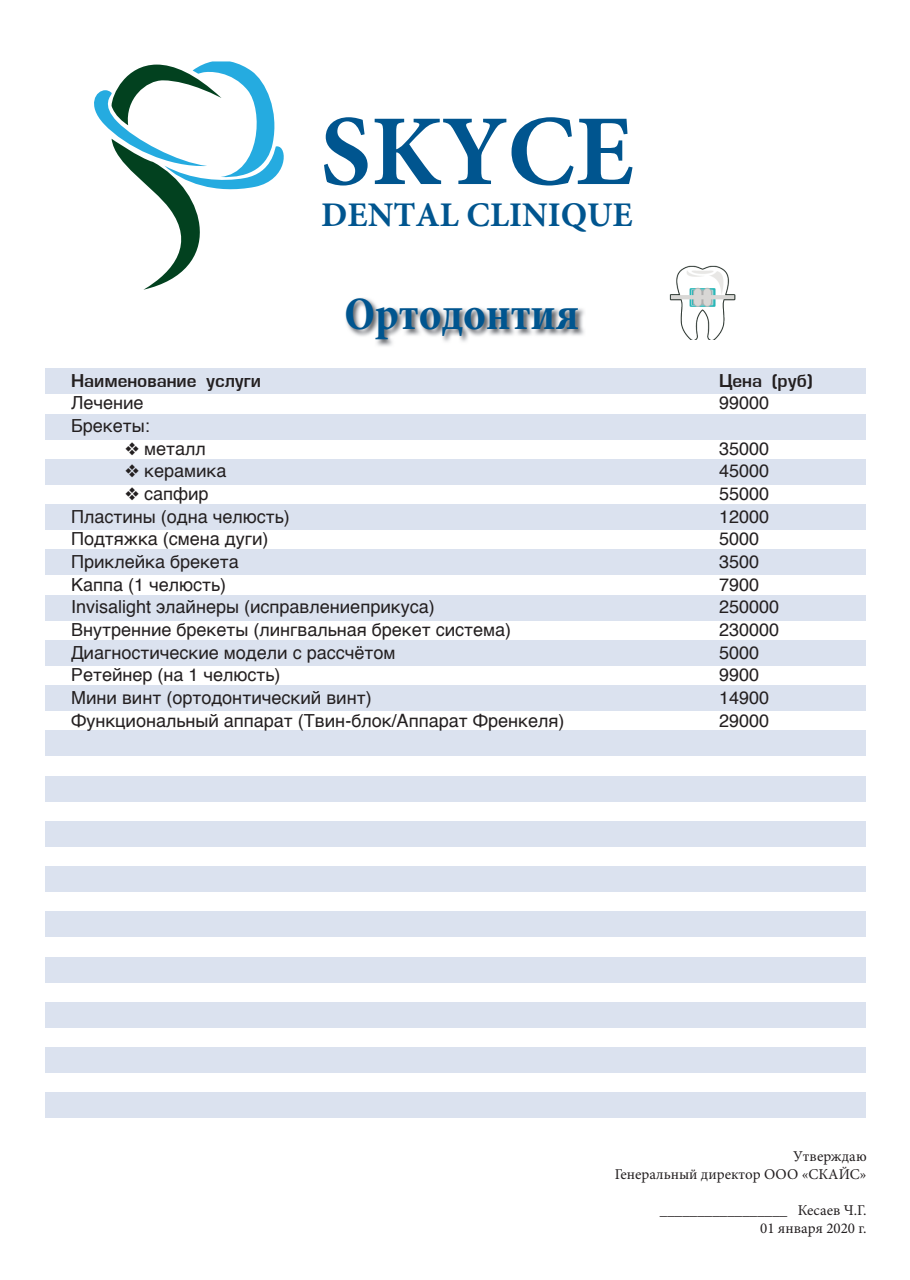
<style>
.page{position:relative;width:910px;height:1280px;background:#fff}
.page>*{position:absolute;margin:0;border:0;box-sizing:border-box;transform-origin:0 0}
.t1{font:700 100.35px "Minion Pro";color:#00558f}
.t2{font:700 condensed 46.95px "Minion Pro";color:#00558f}
.t3{font:700 34.65px "Minion Pro";color:#00558f}
.t4{font:18px "Helvetica";color:#231f20}
.t5{font:700 18px "Evropa";color:#231f20}
.t6{font:15px/18px "Minion Pro";color:#231f20;text-align:right}
</style>
<div class="page">
<div style="left:45px;top:368px;width:821px;height:26px;background:#dbe2ef"></div>
<div style="left:45px;top:731px;width:821px;height:25px;background:#dbe2ef"></div>
<div style="left:45px;top:1093px;width:821px;height:25px;background:#dbe2ef"></div>
<div style="left:45px;top:550px;width:821px;height:25px;background:#dbe2ef"></div>
<div style="left:45px;top:912px;width:821px;height:25px;background:#dbe2ef"></div>
<div style="left:45px;top:459px;width:821px;height:25px;background:#dbe2ef"></div>
<div style="left:45px;top:821px;width:821px;height:26px;background:#dbe2ef"></div>
<div style="left:45px;top:640px;width:821px;height:26px;background:#dbe2ef"></div>
<div style="left:45px;top:1002px;width:821px;height:26px;background:#dbe2ef"></div>
<div style="left:45px;top:414px;width:821px;height:25px;background:#dbe2ef"></div>
<div style="left:45px;top:776px;width:821px;height:25px;background:#dbe2ef"></div>
<div style="left:45px;top:595px;width:821px;height:25px;background:#dbe2ef"></div>
<div style="left:45px;top:957px;width:821px;height:25px;background:#dbe2ef"></div>
<div style="left:45px;top:504px;width:821px;height:26px;background:#dbe2ef"></div>
<div style="left:45px;top:866px;width:821px;height:26px;background:#dbe2ef"></div>
<div style="left:45px;top:685px;width:821px;height:26px;background:#dbe2ef"></div>
<div style="left:45px;top:1047px;width:821px;height:26px;background:#dbe2ef"></div>
<svg style="left:94px;top:61px;width:190px;height:229px"></svg>
<img style="left:346px;top:298px;width:238px;height:48px">
<img style="left:669px;top:265px;width:67px;height:74px">
<h1 class="t1" style="left:320px;top:81px;width:315px">SKYCE</h1>
<h3 class="t3" style="left:321px;top:190px;width:313px">DENTAL CLINIQUE</h3>
<p class="t2" style="left:344px;top:282px;width:236px">Ортодонтия</p>
<p class="t5" style="left:71px;top:371px;width:192px">Наименование услуги</p>
<p class="t5" style="left:719px;top:371px;width:95px">Цена (руб)</p>
<p class="t4" style="left:71px;top:389px;width:74px">Лечение</p>
<p class="t4" style="left:719px;top:389px;width:52px">99000</p>
<p class="t4" style="left:71px;top:412px;width:80px">Брекеты:</p>
<p class="t4" style="left:125px;top:435px;width:82px">❖ металл</p>
<p class="t4" style="left:719px;top:435px;width:52px">35000</p>
<p class="t4" style="left:125px;top:457px;width:103px">❖ керамика</p>
<p class="t4" style="left:719px;top:457px;width:52px">45000</p>
<p class="t4" style="left:125px;top:480px;width:85px">❖ сапфир</p>
<p class="t4" style="left:719px;top:480px;width:52px">55000</p>
<p class="t4" style="left:71px;top:502px;width:220px">Пластины (одна челюсть)</p>
<p class="t4" style="left:719px;top:502px;width:52px">12000</p>
<p class="t4" style="left:71px;top:525px;width:199px">Подтяжка (смена дуги)</p>
<p class="t4" style="left:719px;top:525px;width:42px">5000</p>
<p class="t4" style="left:71px;top:548px;width:169px">Приклейка брекета</p>
<p class="t4" style="left:719px;top:548px;width:42px">3500</p>
<p class="t4" style="left:71px;top:570px;width:157px">Каппа (1 челюсть)</p>
<p class="t4" style="left:719px;top:570px;width:42px">7900</p>
<p class="t4" style="left:71px;top:593px;width:365px">Invisalight элайнеры (исправлениеприкуса)</p>
<p class="t4" style="left:719px;top:593px;width:62px">250000</p>
<p class="t4" style="left:71px;top:616px;width:442px">Внутренние брекеты (лингвальная брекет система)</p>
<p class="t4" style="left:719px;top:616px;width:62px">230000</p>
<p class="t4" style="left:71px;top:638px;width:326px">Диагностические модели с рассчётом</p>
<p class="t4" style="left:719px;top:638px;width:42px">5000</p>
<p class="t4" style="left:71px;top:661px;width:211px">Ретейнер (на 1 челюсть)</p>
<p class="t4" style="left:719px;top:661px;width:42px">9900</p>
<p class="t4" style="left:71px;top:684px;width:302px">Мини винт (ортодонтический винт)</p>
<p class="t4" style="left:719px;top:684px;width:52px">14900</p>
<p class="t4" style="left:71px;top:706px;width:495px">Функциональный аппарат (Твин-блок/Аппарат Френкеля)</p>
<p class="t4" style="left:719px;top:706px;width:52px">29000</p>
<p class="t6" style="left:615px;top:1147px;width:253px">Утверждаю<br>Генеральный директор ООО «СКАЙС»</p>
<p class="t6" style="left:660px;top:1201px;width:208px">_________________ Кесаев Ч.Г.<br>01 января 2020 г.</p>
</div>
